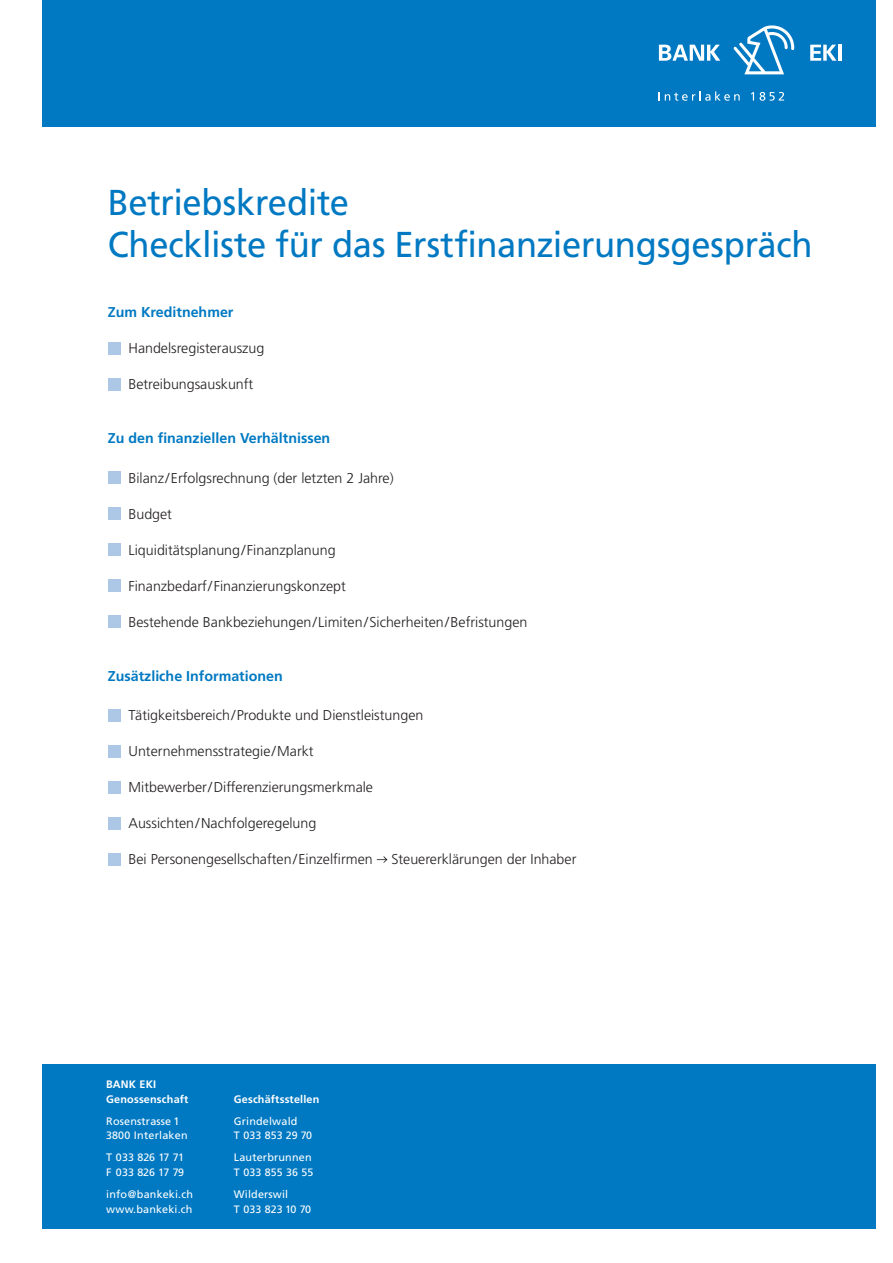
<style>
.page{position:relative;width:893px;height:1263px;background:#fff}
.page>*{position:absolute;margin:0;border:0;box-sizing:border-box;transform-origin:0 0}
.t1{font:36px "Frutiger LT Std";letter-spacing:-.01em;color:#0079c2;scale:.96 1}
.t2{font:300 14.25px "Frutiger LT Std";color:#231f20}
.t3{font:700 14.25px "Frutiger LT Std";color:#0079c2}
.t4{font:10.8px "Frutiger LT Std";letter-spacing:.015em;color:#fff}
.t5{font:700 10.8px "Frutiger LT Std";letter-spacing:.015em;color:#fff}
.t6{font:10.65px "Frutiger LT Std";letter-spacing:-.005em;color:#fff}
.s1{font-size:10.65px}
.s2{font-size:10.8px}
</style>
<div class="page">
<div style="left:43px;top:0;width:833px;height:126px;background:#0079c2"></div>
<svg style="left:734px;top:25px;width:60px;height:49px"></svg>
<svg style="left:659px;top:44px;width:61px;height:17px"></svg>
<svg style="left:810px;top:45px;width:27px;height:16px"></svg>
<hr style="left:838px;top:45px;width:3px;height:16px;background:#fff">
<svg style="left:659px;top:91px;width:81px;height:10px"></svg>
<svg style="left:751px;top:92px;width:3px;height:9px"></svg>
<svg style="left:760px;top:92px;width:24px;height:9px"></svg>
<div style="left:43px;top:1065px;width:833px;height:164px;background:#0079c2"></div>
<div style="left:108px;top:342px;width:13px;height:13px;background:#adc7e7"></div>
<div style="left:108px;top:378px;width:13px;height:13px;background:#adc7e7"></div>
<div style="left:108px;top:471px;width:13px;height:13px;background:#adc7e7"></div>
<div style="left:108px;top:507px;width:13px;height:13px;background:#adc7e7"></div>
<div style="left:108px;top:543px;width:13px;height:13px;background:#adc7e7"></div>
<div style="left:108px;top:579px;width:13px;height:13px;background:#adc7e7"></div>
<div style="left:108px;top:615px;width:13px;height:13px;background:#adc7e7"></div>
<div style="left:108px;top:709px;width:13px;height:13px;background:#adc7e7"></div>
<div style="left:108px;top:745px;width:13px;height:13px;background:#adc7e7"></div>
<div style="left:108px;top:781px;width:13px;height:13px;background:#adc7e7"></div>
<div style="left:108px;top:817px;width:13px;height:13px;background:#adc7e7"></div>
<div style="left:108px;top:853px;width:13px;height:13px;background:#adc7e7"></div>
<svg style="left:377px;top:856px;width:10px;height:7px"></svg>
<p class="t1" style="left:108px;top:181px;width:253px">Betriebskredite</p>
<p class="t1" style="left:108px;top:223px;width:736px">Checkliste für das Erstfinanzierungsgespräch</p>
<p class="t3" style="left:108px;top:304px;width:127px">Zum Kreditnehmer</p>
<p class="t2" style="left:128px;top:340px;width:137px">Handelsregisterauszug</p>
<p class="t2" style="left:128px;top:376px;width:126px">Betreibungsauskunft</p>
<p class="t3" style="left:108px;top:430px;width:224px">Zu den finanziellen Verhältnissen</p>
<p class="t2" style="left:128px;top:470px;width:267px">Bilanz/Erfolgsrechnung (der letzten 2 Jahre)</p>
<p class="t2" style="left:128px;top:506px;width:45px">Budget</p>
<p class="t2" style="left:128px;top:542px;width:209px">Liquiditätsplanung/Finanzplanung</p>
<p class="t2" style="left:128px;top:578px;width:219px">Finanzbedarf/Finanzierungskonzept</p>
<p class="t2" style="left:128px;top:614px;width:400px">Bestehende Bankbeziehungen/Limiten/Sicherheiten/Befristungen</p>
<p class="t3" style="left:108px;top:667px;width:176px">Zusätzliche Informationen</p>
<p class="t2" style="left:128px;top:707px;width:296px">Tätigkeitsbereich/Produkte und Dienstleistungen</p>
<p class="t2" style="left:128px;top:743px;width:187px">Unternehmensstrategie/Markt</p>
<p class="t2" style="left:128px;top:779px;width:246px">Mitbewerber/Differenzierungsmerkmale</p>
<p class="t2" style="left:128px;top:815px;width:189px">Aussichten/Nachfolgeregelung</p>
<p class="t2" style="left:128px;top:851px;width:246px">Bei Personengesellschaften/Einzelfirmen</p>
<p class="t2" style="left:391px;top:851px;width:187px">Steuererklärungen der Inhaber</p>
<p class="t5" style="left:106px;top:1078px;width:51px">BANK EKI</p>
<p class="t5" style="left:106px;top:1092px;width:84px">Genossenschaft</p>
<p class="t4" style="left:106px;top:1114px;width:75px">Rosenstrasse 1</p>
<p class="t4" style="left:106px;top:1129px;width:83px"><span class="s1">3800</span> Interlaken</p>
<p class="t6" style="left:106px;top:1151px;width:79px"><span class="s2">T</span> 033 826 17 71</p>
<p class="t6" style="left:106px;top:1166px;width:79px"><span class="s2">F</span> 033 826 17 79</p>
<p class="t4" style="left:106px;top:1188px;width:88px">info@bankeki.ch</p>
<p class="t4" style="left:106px;top:1202px;width:88px">www.bankeki.ch</p>
<p class="t5" style="left:234px;top:1092px;width:87px">Geschäftsstellen</p>
<p class="t4" style="left:234px;top:1114px;width:65px">Grindelwald</p>
<p class="t6" style="left:234px;top:1129px;width:80px">T 033 853 29 70</p>
<p class="t4" style="left:234px;top:1151px;width:79px">Lauterbrunnen</p>
<p class="t6" style="left:234px;top:1166px;width:81px">T 033 855 36 55</p>
<p class="t4" style="left:234px;top:1188px;width:56px">Wilderswil</p>
<p class="t6" style="left:234px;top:1202px;width:79px">T 033 823 10 70</p>
</div>
